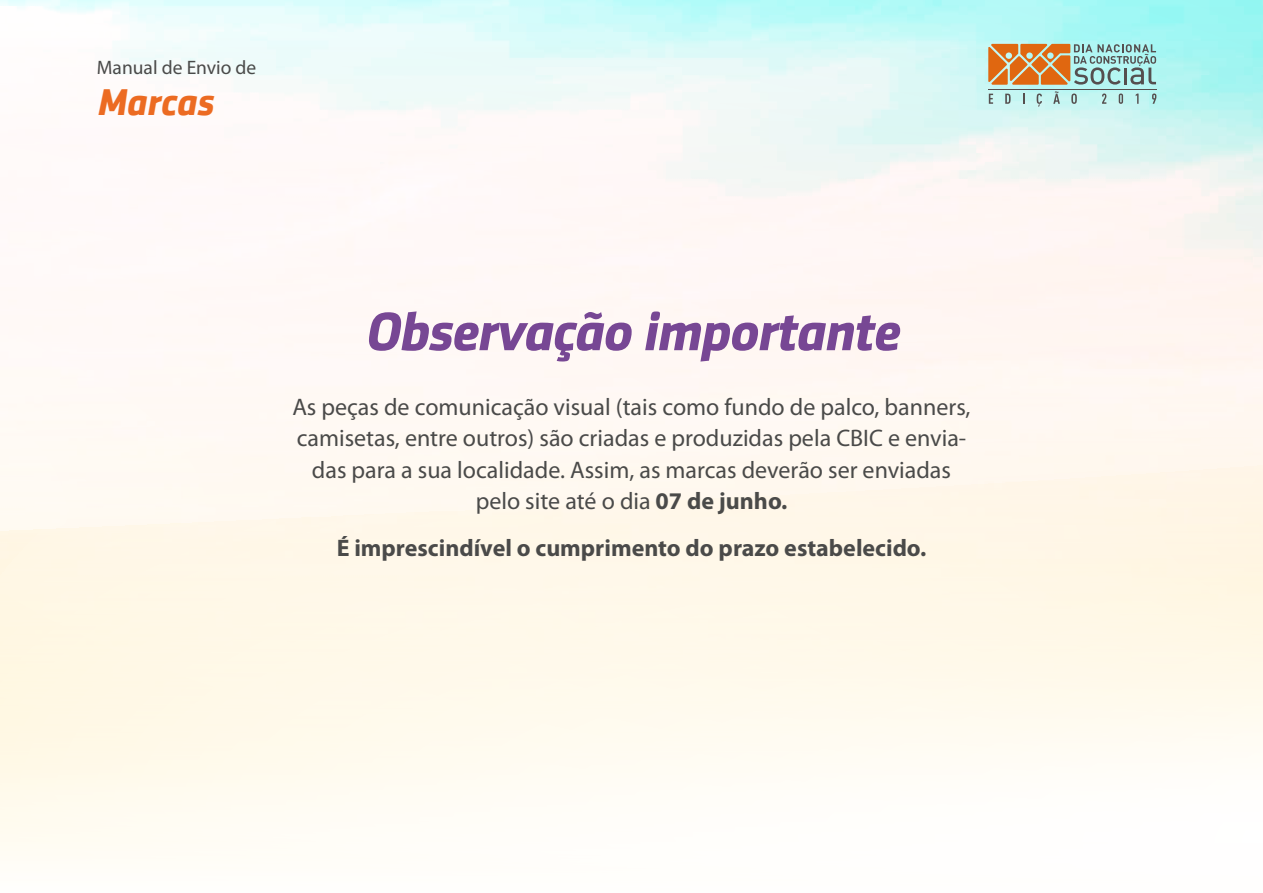
<style>
.page{position:relative;width:1263px;height:893px;background:#fff}
.page>*{position:absolute;margin:0;border:0;box-sizing:border-box;transform-origin:0 0}
.t1{font:italic 700 54.6px "Sentico Sans DT";letter-spacing:-.02em;color:#774794}
.t2{font:italic 700 37.5px "Sentico Sans DT";color:#ec6b22}
.t3{font:24px/31.5px "Myriad Pro";color:#4a4a49;text-align:center}
.t4{font:700 24px "Myriad Pro";color:#4a4a49}
.t5{font:19.5px "Myriad Pro";color:#4a4a49}
.s1{font-weight:700}
</style>
<div class="page">
<img style="left:0;top:0;width:1263px;height:271px">
<div style="left:0;top:271px;width:1263px;height:622px;background:#fff9f1"></div>
<hr style="left:988px;top:89px;width:169px;height:1px;background:#554f4f">
<svg style="left:989px;top:94px;width:4px;height:10px"></svg>
<svg style="left:1005px;top:94px;width:5px;height:10px"></svg>
<svg style="left:1037px;top:94px;width:5px;height:13px"></svg>
<svg style="left:1053px;top:91px;width:7px;height:13px"></svg>
<svg style="left:1071px;top:94px;width:6px;height:10px"></svg>
<svg style="left:1102px;top:94px;width:4px;height:10px"></svg>
<svg style="left:1119px;top:94px;width:4px;height:10px"></svg>
<svg style="left:1136px;top:94px;width:2px;height:10px"></svg>
<svg style="left:1152px;top:94px;width:4px;height:10px"></svg>
<svg style="left:988px;top:44px;width:168px;height:41px;background:#b5a380"></svg>
<p class="t5" style="left:97px;top:56px;width:161px">Manual de Envio de</p>
<h2 class="t2" style="left:97px;top:80px;width:118px">Marcas</h2>
<h1 class="t1" style="left:364px;top:300px;width:536px">Observação importante</h1>
<p class="t3" style="left:292px;top:391px;width:680px">As peças de comunicação visual (tais como fundo de palco, banners, camisetas, entre outros) são criadas e produzidas pela CBIC e envia&shy;das para a sua localidade. Assim, as marcas deverão ser enviadas pelo site até o dia <span class="s1">07 de junho.</span></p>
<p class="t4" style="left:337px;top:532px;width:591px">É imprescindível o cumprimento do prazo estabelecido.</p>
</div>
